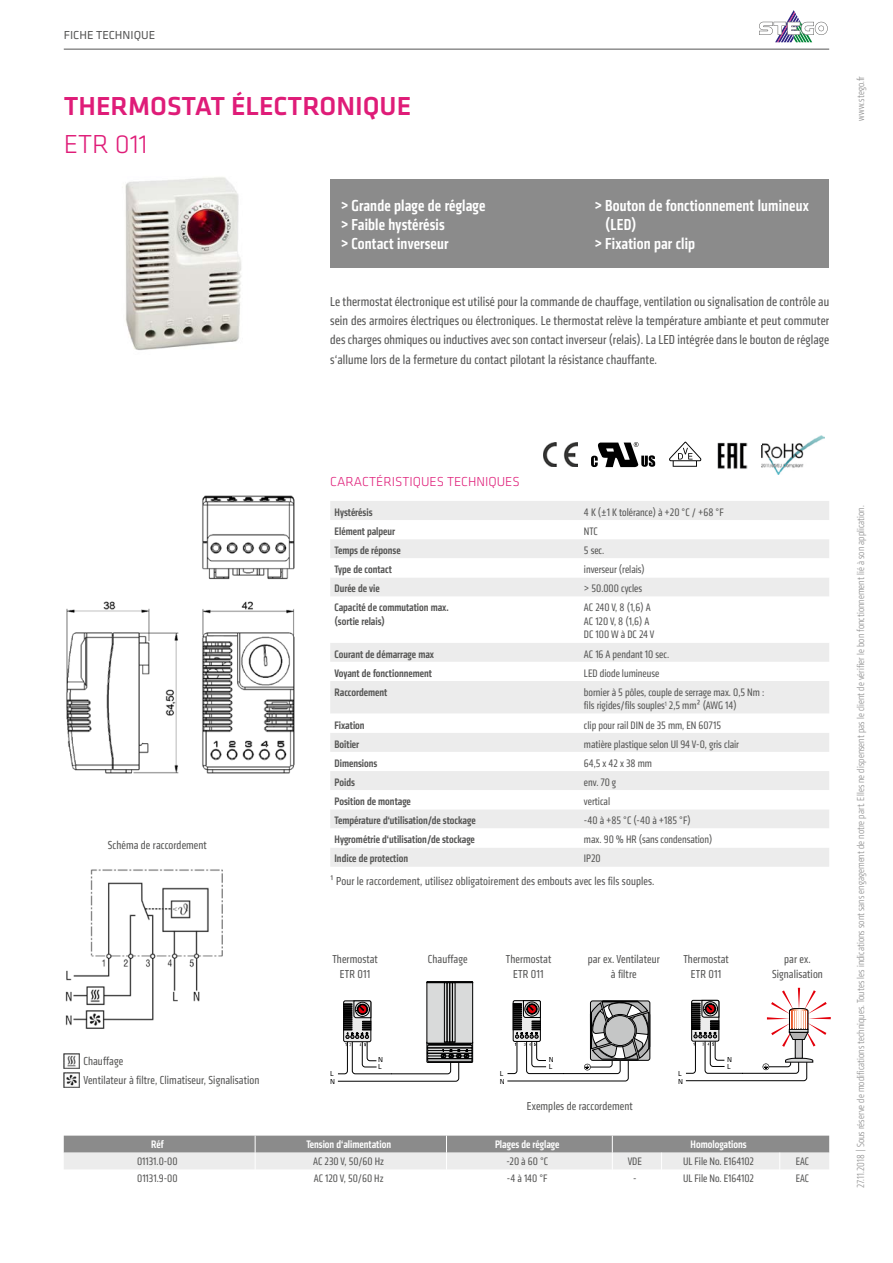
<style>
.page{position:relative;width:893px;height:1263px;background:#fff}
.page>*{position:absolute;margin:0;border:0;box-sizing:border-box;transform-origin:0 0}
.Produkttitel{font:500 27px/38.2px "Klavika";color:#df1c78}
.t1{font:500 condensed 16.5px/19.2px "Klavika";letter-spacing:.01em;color:#fff}
.Produktseiten_Fließt{font:condensed 13.5px/19.2px "Klavika";letter-spacing:.01em;color:#565655;text-align:justify}
.Tabelle_Art_Nr__Über{font:300 13.5px "Klavika";color:#df1c78}
.Bildunterschrift_zen{font:condensed 12px/15px "Klavika";letter-spacing:.01em;color:#565655;text-align:center}
.Tabellenunterschrift{font:condensed 12px "Klavika";letter-spacing:.01em;color:#565655}
.Bildunterschrift{font:condensed 12px "Klavika";letter-spacing:.01em;color:#565655}
.t2{font:12px "Klavika";color:#565655}
.t3{font:500 12px "Klavika";color:#565655}
.Tabelle_Tech_Daten{font:condensed 11.25px/13.5px "Klavika";color:#565655}
.Tabelle_Tech_Daten-2{font:500 condensed 11.25px/13.5px "Klavika";color:#565655}
.Tabelle_Art_Nr__Inha{font:condensed 11.25px "Klavika";color:#565655}
.Tabelle_Art_Nr__Kopf{font:500 condensed 11.25px "Klavika";color:#fff}
.Tabelle_Tech_Daten-3{font:condensed 11.25px "Klavika";color:#565655;scale:.96 1}
.t4{font:300 condensed 10.5px "Klavika";letter-spacing:.01em;color:#8b8b8b}
.t5{font:7.5px "Klavika";color:#000}
.s1{font-weight:300}
</style>
<div class="page">
<hr style="left:64px;top:49px;width:765px;height:1px;background:#565655">
<img style="left:125px;top:177px;width:117px;height:173px">
<img style="left:66px;top:495px;width:229px;height:279px">
<img style="left:65px;top:869px;width:158px;height:160px">
<img style="left:64px;top:1053px;width:15px;height:15px">
<img style="left:64px;top:1072px;width:15px;height:15px">
<img style="left:544px;top:442px;width:34px;height:25px">
<svg style="left:591px;top:442px;width:64px;height:25px"></svg>
<svg style="left:669px;top:442px;width:32px;height:25px"></svg>
<img style="left:717px;top:442px;width:31px;height:27px">
<img style="left:761px;top:436px;width:64px;height:38px">
<svg style="left:686px;top:988px;width:145px;height:93px"></svg>
<svg style="left:507px;top:1000px;width:143px;height:81px"></svg>
<svg style="left:338px;top:981px;width:135px;height:100px"></svg>
<svg style="left:64px;top:1135px;width:765px;height:34px;background:#bcbcbc"></svg>
<div style="left:330px;top:501px;width:499px;height:366px;background:#ececec"></div>
<svg style="left:330px;top:520px;width:499px;height:327px"></svg>
<div style="left:330px;top:180px;width:499px;height:88px;background:#8b8b8b"></div>
<svg style="left:775px;top:42px;width:38px;height:1px"></svg>
<svg style="left:759px;top:10px;width:69px;height:32px"></svg>
<p class="t3" style="left:64px;top:26px;width:13px">72</p>
<p class="t2" style="left:64px;top:27px;width:93px">FICHE TECHNIQUE</p>
<p class="Produkttitel" style="left:64px;top:86px;width:349px">THERMOSTAT ÉLECTRONIQUE<br><span class="s1">ETR 011</span></p>
<p class="t1" style="left:341px;top:195px;width:146px">&gt; Grande plage de réglage</p>
<p class="t1" style="left:341px;top:215px;width:105px">&gt; Faible hystérésis</p>
<p class="t1" style="left:341px;top:234px;width:109px">&gt; Contact inverseur</p>
<p class="t1" style="left:605px;top:195px;width:205px;text-indent:-11px">&gt; Bouton de fonctionnement lumineux (LED)</p>
<p class="t1" style="left:595px;top:234px;width:102px">&gt; Fixation par clip</p>
<p class="Produktseiten_Fließt" style="left:330px;top:292px;width:500px">Le thermostat électronique est utilisé pour la commande de chauffage, ventilation ou signalisation de contrôle au sein des armoires électriques ou électroniques. Le thermostat relève la température ambiante et peut commuter des charges ohmiques ou inductives avec son contact inverseur (relais). La LED intégrée dans le bouton de réglage s‘allume lors de la fermeture du contact pilotant la résistance chauffante.</p>
<p class="t4" style="left:855px;top:121px;width:46px;rotate:-90deg">www.stego.fr</p>
<p class="Bildunterschrift_zen" style="left:108px;top:838px;width:101px">Schéma de raccordement</p>
<p class="Bildunterschrift" style="left:83px;top:1054px;width:41px">Chauffage</p>
<p class="Bildunterschrift" style="left:83px;top:1073px;width:178px">Ventilateur à filtre, Climatiseur, Signalisation</p>
<p class="Tabelle_Art_Nr__Über" style="left:330px;top:474px;width:191px">CARACTÉRISTIQUES TECHNIQUES</p>
<p class="Tabelle_Tech_Daten-2" style="left:334px;top:505px;width:40px">Hystérésis</p>
<p class="Tabelle_Tech_Daten" style="left:584px;top:505px;width:141px">4 K (±1 K tolérance) à +20 °C / +68 °F</p>
<p class="Tabelle_Tech_Daten-2" style="left:334px;top:524px;width:62px">Elément palpeur</p>
<p class="Tabelle_Tech_Daten" style="left:584px;top:524px;width:15px">NTC</p>
<p class="Tabelle_Tech_Daten-2" style="left:334px;top:544px;width:68px">Temps de réponse</p>
<p class="Tabelle_Tech_Daten" style="left:584px;top:544px;width:22px">5 sec.</p>
<p class="Tabelle_Tech_Daten-2" style="left:334px;top:563px;width:59px">Type de contact</p>
<p class="Tabelle_Tech_Daten" style="left:584px;top:563px;width:62px">inverseur (relais)</p>
<p class="Tabelle_Tech_Daten-2" style="left:334px;top:582px;width:47px">Durée de vie</p>
<p class="Tabelle_Tech_Daten" style="left:584px;top:582px;width:60px">&gt; 50.000 cycles</p>
<p class="Tabelle_Tech_Daten-2" style="left:334px;top:601px;width:116px">Capacité de commutation max. (sortie relais)</p>
<p class="Tabelle_Tech_Daten" style="left:584px;top:601px;width:72px">AC 240 V, 8 (1,6) A<br>AC 120 V, 8 (1,6) A<br>DC 100 W à DC 24 V</p>
<p class="Tabelle_Tech_Daten-2" style="left:334px;top:647px;width:101px">Courant de démarrage max</p>
<p class="Tabelle_Tech_Daten" style="left:584px;top:647px;width:87px">AC 16 A pendant 10 sec.</p>
<p class="Tabelle_Tech_Daten-2" style="left:334px;top:666px;width:99px">Voyant de fonctionnement</p>
<p class="Tabelle_Tech_Daten" style="left:584px;top:666px;width:77px">LED diode lumineuse</p>
<p class="Tabelle_Tech_Daten-2" style="left:334px;top:685px;width:54px">Raccordement</p>
<p class="Tabelle_Tech_Daten" style="left:584px;top:685px;width:182px">bornier à 5 pôles, couple de serrage max. 0,5 Nm : fils rigides/fils souples<sup>1</sup> 2,5 mm² (AWG 14)</p>
<p class="Tabelle_Tech_Daten-2" style="left:334px;top:718px;width:32px">Fixation</p>
<p class="Tabelle_Tech_Daten" style="left:584px;top:718px;width:139px">clip pour rail DIN de 35 mm, EN 60715</p>
<p class="Tabelle_Tech_Daten-2" style="left:334px;top:737px;width:26px">Boîtier</p>
<p class="Tabelle_Tech_Daten" style="left:584px;top:737px;width:157px">matière plastique selon Ul 94 V-0, gris clair</p>
<p class="Tabelle_Tech_Daten-2" style="left:334px;top:756px;width:44px">Dimensions</p>
<p class="Tabelle_Tech_Daten" style="left:584px;top:756px;width:70px">64,5 x 42 x 38 mm</p>
<p class="Tabelle_Tech_Daten-2" style="left:334px;top:775px;width:22px">Poids</p>
<p class="Tabelle_Tech_Daten" style="left:584px;top:775px;width:34px">env. 70 g</p>
<p class="Tabelle_Tech_Daten-2" style="left:334px;top:794px;width:78px">Position de montage</p>
<p class="Tabelle_Tech_Daten" style="left:584px;top:795px;width:28px">vertical</p>
<p class="Tabelle_Tech_Daten-2" style="left:334px;top:814px;width:143px">Température d‘utilisation/de stockage</p>
<p class="Tabelle_Tech_Daten" style="left:584px;top:814px;width:108px">-40 à +85 °C (-40 à +185 °F)</p>
<p class="Tabelle_Tech_Daten-2" style="left:334px;top:833px;width:142px">Hygrométrie d‘utilisation/de stockage</p>
<p class="Tabelle_Tech_Daten" style="left:584px;top:833px;width:130px">max. 90 % HR (sans condensation)</p>
<p class="Tabelle_Tech_Daten-2" style="left:334px;top:852px;width:75px">Indice de protection</p>
<p class="Tabelle_Tech_Daten" style="left:584px;top:852px;width:18px">IP20</p>
<p class="Tabellenunterschrift" style="left:330px;top:874px;width:326px">¹ Pour le raccordement, utilisez obligatoirement des embouts avec les fils souples.</p>
<p class="Bildunterschrift_zen" style="left:428px;top:951px;width:41px">Chauffage</p>
<p class="Bildunterschrift_zen" style="left:332px;top:951px;width:47px">Thermostat<br>ETR 011</p>
<p class="Bildunterschrift_zen" style="left:683px;top:951px;width:47px">Thermostat<br>ETR 011</p>
<p class="Bildunterschrift_zen" style="left:506px;top:951px;width:47px">Thermostat<br>ETR 011</p>
<p class="Bildunterschrift_zen" style="left:588px;top:951px;width:73px">par ex. Ventilateur à filtre</p>
<p class="Bildunterschrift_zen" style="left:772px;top:951px;width:52px">par ex.<br>Signalisation</p>
<p class="t5" style="left:330px;top:1069px;width:5px">L</p>
<p class="t5" style="left:330px;top:1076px;width:6px">N</p>
<p class="t5" style="left:378px;top:1054px;width:6px">N</p>
<p class="t5" style="left:378px;top:1062px;width:5px">L</p>
<p class="t5" style="left:500px;top:1069px;width:5px">L</p>
<p class="t5" style="left:500px;top:1076px;width:6px">N</p>
<p class="t5" style="left:549px;top:1054px;width:6px">N</p>
<p class="t5" style="left:549px;top:1062px;width:5px">L</p>
<p class="Bildunterschrift_zen" style="left:527px;top:1099px;width:107px">Exemples de raccordement</p>
<p class="t5" style="left:678px;top:1069px;width:5px">L</p>
<p class="t5" style="left:678px;top:1076px;width:6px">N</p>
<p class="t5" style="left:727px;top:1054px;width:6px">N</p>
<p class="t5" style="left:727px;top:1062px;width:5px">L</p>
<p class="Tabelle_Art_Nr__Kopf" style="left:151px;top:1137px;width:14px">Réf</p>
<p class="Tabelle_Art_Nr__Kopf" style="left:306px;top:1137px;width:86px">Tension d‘alimentation</p>
<p class="Tabelle_Art_Nr__Kopf" style="left:495px;top:1137px;width:66px">Plages de réglage</p>
<p class="Tabelle_Art_Nr__Kopf" style="left:691px;top:1137px;width:58px">Homologations</p>
<p class="Tabelle_Art_Nr__Inha" style="left:137px;top:1155px;width:42px">01131.0-00</p>
<p class="Tabelle_Art_Nr__Inha" style="left:313px;top:1155px;width:72px">AC 230 V, 50/60 Hz</p>
<p class="Tabelle_Art_Nr__Inha" style="left:506px;top:1155px;width:43px">-20 à 60 °C</p>
<p class="Tabelle_Art_Nr__Inha" style="left:628px;top:1155px;width:16px">VDE</p>
<p class="Tabelle_Art_Nr__Inha" style="left:683px;top:1155px;width:73px">UL File No. E164102</p>
<p class="Tabelle_Tech_Daten-3" style="left:796px;top:1155px;width:15px">EAC</p>
<p class="Tabelle_Art_Nr__Inha" style="left:137px;top:1172px;width:42px">01131.9-00</p>
<p class="Tabelle_Art_Nr__Inha" style="left:314px;top:1172px;width:71px">AC 120 V, 50/60 Hz</p>
<p class="Tabelle_Art_Nr__Inha" style="left:507px;top:1172px;width:42px">-4 à 140 °F</p>
<p class="Tabelle_Art_Nr__Inha" style="left:633px;top:1172px;width:5px">-</p>
<p class="Tabelle_Art_Nr__Inha" style="left:683px;top:1172px;width:73px">UL File No. E164102</p>
<p class="Tabelle_Tech_Daten-3" style="left:796px;top:1172px;width:15px">EAC</p>
<p class="t4" style="left:855px;top:1188px;width:684px;rotate:-90deg">27.11.2018 | Sous réserve de modifications techniques. Toutes les indications sont sans engagement de notre part. Elles ne dispensent pas le client de vérifier le bon fonctionnement lié à son application.</p>
</div>
